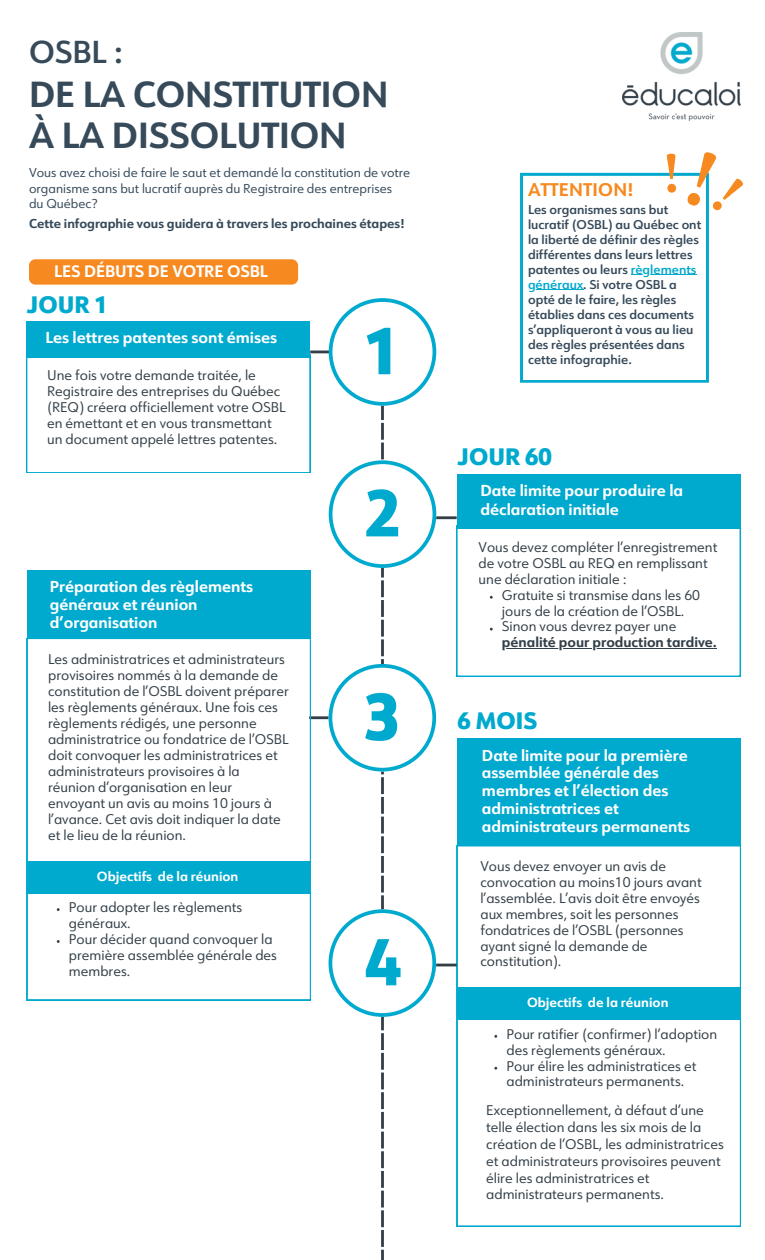
<style>
.page{position:relative;width:765px;height:1260px;background:#fff}
.page>*{position:absolute;margin:0;border:0;box-sizing:border-box;transform-origin:0 0}
.t1{font:800 64.75px "URW Form";color:#00a9ce}
.t2{font:700 35.5px/41.8px "URW Form";color:#364a5a}
.t3{font:600 31.12px "URW Form";color:#364a5a}
.t4{font:800 23.25px "URW Form";color:#00a9ce}
.t5{font:700 18px "URW Form";letter-spacing:.015em;color:#f6891f}
.t6{font:700 16.25px "URW Form";color:#fff}
.t7{font:700 15.5px/17.8px "URW Form";color:#fff}
.t8{font:13.75px/16px "URW Form";color:#333f48}
.t9{font:700 13.75px "URW Form";color:#333f48}
.t10{font:700 13px "URW Form";color:#fff}
.t11{font:12.62px "URW Form";color:#364a5a}
.t12{font:700 12.62px "URW Form";color:#364a5a}
.t13{font:600 12.5px/15px "URW Form";color:#364a5a}
.s1{color:#00a9ce}
</style>
<div class="page">
<img style="left:623px;top:32px;width:118px;height:89px">
<svg style="left:520px;top:173px;width:189px;height:210px"></svg>
<svg style="left:667px;top:152px;width:76px;height:58px"></svg>
<div style="left:26px;top:321px;width:284px;height:37px;background:#00a9ce"></div>
<div style="left:457px;top:474px;width:283px;height:55px;background:#00a9ce"></div>
<div style="left:457px;top:738px;width:283px;height:108px;background:#00a9ce"></div>
<hr style="left:309px;top:716px;width:44px;height:3px;background:#333f48">
<svg style="left:27px;top:638px;width:284px;height:362px"></svg>
<div style="left:27px;top:570px;width:284px;height:68px;background:#00a9ce"></div>
<div style="left:27px;top:861px;width:284px;height:33px;background:#00a9ce"></div>
<svg style="left:457px;top:846px;width:284px;height:380px"></svg>
<div style="left:458px;top:987px;width:283px;height:33px;background:#00a9ce"></div>
<svg style="left:26px;top:358px;width:284px;height:115px"></svg>
<svg style="left:457px;top:529px;width:283px;height:147px"></svg>
<hr style="left:381px;top:403px;width:3px;height:17px;background:#333f48">
<hr style="left:381px;top:423px;width:3px;height:17px;background:#333f48">
<hr style="left:381px;top:443px;width:3px;height:16px;background:#333f48">
<hr style="left:381px;top:561px;width:3px;height:17px;background:#333f48">
<hr style="left:381px;top:580px;width:3px;height:17px;background:#333f48">
<hr style="left:381px;top:600px;width:3px;height:17px;background:#333f48">
<hr style="left:381px;top:620px;width:3px;height:17px;background:#333f48">
<hr style="left:381px;top:639px;width:3px;height:17px;background:#333f48">
<hr style="left:381px;top:659px;width:3px;height:17px;background:#333f48">
<hr style="left:381px;top:758px;width:3px;height:16px;background:#333f48">
<hr style="left:381px;top:777px;width:3px;height:17px;background:#333f48">
<hr style="left:381px;top:797px;width:3px;height:17px;background:#333f48">
<hr style="left:381px;top:817px;width:3px;height:16px;background:#333f48">
<hr style="left:381px;top:836px;width:3px;height:17px;background:#333f48">
<hr style="left:381px;top:856px;width:3px;height:17px;background:#333f48">
<hr style="left:381px;top:876px;width:3px;height:17px;background:#333f48">
<hr style="left:381px;top:895px;width:3px;height:17px;background:#333f48">
<hr style="left:381px;top:1013px;width:3px;height:17px;background:#333f48">
<hr style="left:381px;top:1033px;width:3px;height:17px;background:#333f48">
<hr style="left:381px;top:1053px;width:3px;height:17px;background:#333f48">
<hr style="left:381px;top:1073px;width:3px;height:16px;background:#333f48">
<hr style="left:381px;top:1092px;width:3px;height:17px;background:#333f48">
<hr style="left:381px;top:1112px;width:3px;height:17px;background:#333f48">
<hr style="left:381px;top:1132px;width:3px;height:16px;background:#333f48">
<hr style="left:381px;top:1151px;width:3px;height:17px;background:#333f48">
<hr style="left:381px;top:1171px;width:3px;height:17px;background:#333f48">
<hr style="left:381px;top:1191px;width:3px;height:17px;background:#333f48">
<hr style="left:381px;top:1210px;width:3px;height:17px;background:#333f48">
<hr style="left:381px;top:1230px;width:3px;height:17px;background:#333f48">
<svg style="left:381px;top:1250px;width:3px;height:10px"></svg>
<hr style="left:310px;top:351px;width:73px;height:2px;background:#333f48">
<hr style="left:413px;top:516px;width:44px;height:3px;background:#333f48">
<hr style="left:436px;top:964px;width:21px;height:2px;background:#333f48">
<svg style="left:329px;top:460px;width:107px;height:108px"></svg>
<svg style="left:329px;top:664px;width:107px;height:108px"></svg>
<svg style="left:329px;top:909px;width:107px;height:108px"></svg>
<svg style="left:329px;top:298px;width:107px;height:108px"></svg>
<hr style="left:502px;top:648px;width:211px;height:1px;background:#333f48">
<hr style="left:631px;top:274px;width:65px;height:1px;background:#00a9ce">
<hr style="left:528px;top:289px;width:55px;height:1px;background:#00a9ce">
<div style="left:29px;top:259px;width:269px;height:26px;background:#f6891f;border-radius:6px"></div>
<p class="t3" style="left:29px;top:39px;width:95px">OSBL :</p>
<p class="t2" style="left:29px;top:76px;width:361px">DE LA CONSTITUTION<br>À LA DISSOLUTION</p>
<h2 class="t11" style="left:29px;top:168px;width:383px">Vous avez choisi de faire le saut et demandé la constitution de votre</h2>
<h4 class="t11" style="left:29px;top:183px;width:365px">organisme sans but lucratif auprès du Registraire des entreprises</h4>
<p class="t11" style="left:29px;top:198px;width:70px">du Québec?</p>
<p class="t12" style="left:29px;top:219px;width:377px">Cette infographie vous guidera à travers les prochaines étapes!</p>
<p class="t6" style="left:54px;top:264px;width:215px">LES DÉBUTS DE VOTRE OSBL</p>
<p class="t4" style="left:27px;top:295px;width:82px">JOUR 1</p>
<h4 class="t7" style="left:46px;top:330px;width:233px">Les lettres patentes sont émises</h4>
<p class="t8" style="left:47px;top:369px;width:240px">Une fois votre demande traitée, le Registraire des entreprises du Québec (REQ) créera officiellement votre OSBL en émettant et en vous transmettant un document appelé lettres patentes.</p>
<p class="t7" style="left:50px;top:579px;width:205px">Préparation des règlements généraux et réunion d’organisation</p>
<p class="t8" style="left:48px;top:653px;width:242px">Les administratrices et administrateurs provisoires nommés à la demande de constitution de l’OSBL doivent préparer les règlements généraux. Une fois ces règlements rédigés, une personne administratrice ou fondatrice de l’OSBL doit convoquer les administratrices et administrateurs provisoires à la réunion d’organisation en leur envoyant un avis au moins 10 jours à l’avance. Cet avis doit indiquer la date et le lieu de la réunion.</p>
<p class="t10" style="left:97px;top:871px;width:143px">Objectifs de la réunion</p>
<p class="t8" style="left:69px;top:900px;width:175px">Pour adopter les règlements généraux.</p>
<h5 class="t8" style="left:69px;top:932px;width:210px">Pour décider quand convoquer la première assemblée générale des membres.</h5>
<p class="t1" style="left:364px;top:325px;width:39px">1</p>
<p class="t1" style="left:366px;top:487px;width:39px">2</p>
<h3 class="t1" style="left:365px;top:690px;width:39px">3</h3>
<h2 class="t1" style="left:365px;top:936px;width:39px">4</h2>
<p class="t5" style="left:528px;top:182px;width:107px">ATTENTION!</p>
<p class="t13" style="left:528px;top:203px;width:175px">Les organismes sans but lucratif (OSBL) au Québec ont la liberté de définir des règles différentes dans leurs lettres patentes ou leurs <span class="s1">règlements</span></p>
<h5 class="t13" style="left:528px;top:278px;width:167px"><span class="s1">généraux</span>. Si votre OSBL a opté de le faire, les règles établies dans ces documents s’appliqueront à vous au lieu des règles présentées dans cette infographie.</h5>
<h3 class="t4" style="left:458px;top:448px;width:96px">JOUR 60</h3>
<p class="t7" style="left:480px;top:483px;width:204px;line-height:18.5px">Date limite pour produire la déclaration initiale</p>
<p class="t8" style="left:479px;top:540px;width:240px">Vous devez compléter l’enregistrement de votre OSBL au REQ en remplissant une déclaration initiale :</p>
<p class="t8" style="left:502px;top:588px;width:200px">Gratuite si transmise dans les 60 jours de la création de l’OSBL.</p>
<p class="t8" style="left:502px;top:620px;width:176px">Sinon vous devrez payer une</p>
<p class="t9" style="left:502px;top:637px;width:217px">pénalité pour production tardive.</p>
<h3 class="t4" style="left:458px;top:712px;width:81px">6 MOIS</h3>
<h2 class="t7" style="left:482px;top:748px;width:210px">Date limite pour la première assemblée générale des membres et l’élection des administratrices et administrateurs permanents</h2>
<h4 class="t8" style="left:480px;top:859px;width:223px">Vous devez envoyer un avis de convocation au moins10 jours avant l’assemblée. L’avis doit être envoyés aux membres, soit les personnes fondatrices de l’OSBL (personnes ayant signé la demande de constitution).</h4>
<h5 class="t10" style="left:527px;top:997px;width:143px">Objectifs de la réunion</h5>
<p class="t8" style="left:507px;top:1027px;width:212px">Pour ratifier (confirmer) l’adoption des règlements généraux.</p>
<p class="t8" style="left:507px;top:1059px;width:191px">Pour élire les administratices et administrateurs permanents.</p>
<h4 class="t8" style="left:486px;top:1103px;width:219px">Exceptionnellement, à défaut d’une</h4>
<p class="t8" style="left:486px;top:1120px;width:217px">telle élection dans les six mois de la</p>
<p class="t8" style="left:486px;top:1137px;width:239px">création de l’OSBL, les administratrices</p>
<p class="t8" style="left:486px;top:1154px;width:236px">et administrateurs provisoires peuvent</p>
<p class="t8" style="left:486px;top:1171px;width:165px">élire les administratrices et</p>
<h5 class="t8" style="left:486px;top:1188px;width:179px">administrateurs permanents.</h5>
</div>
